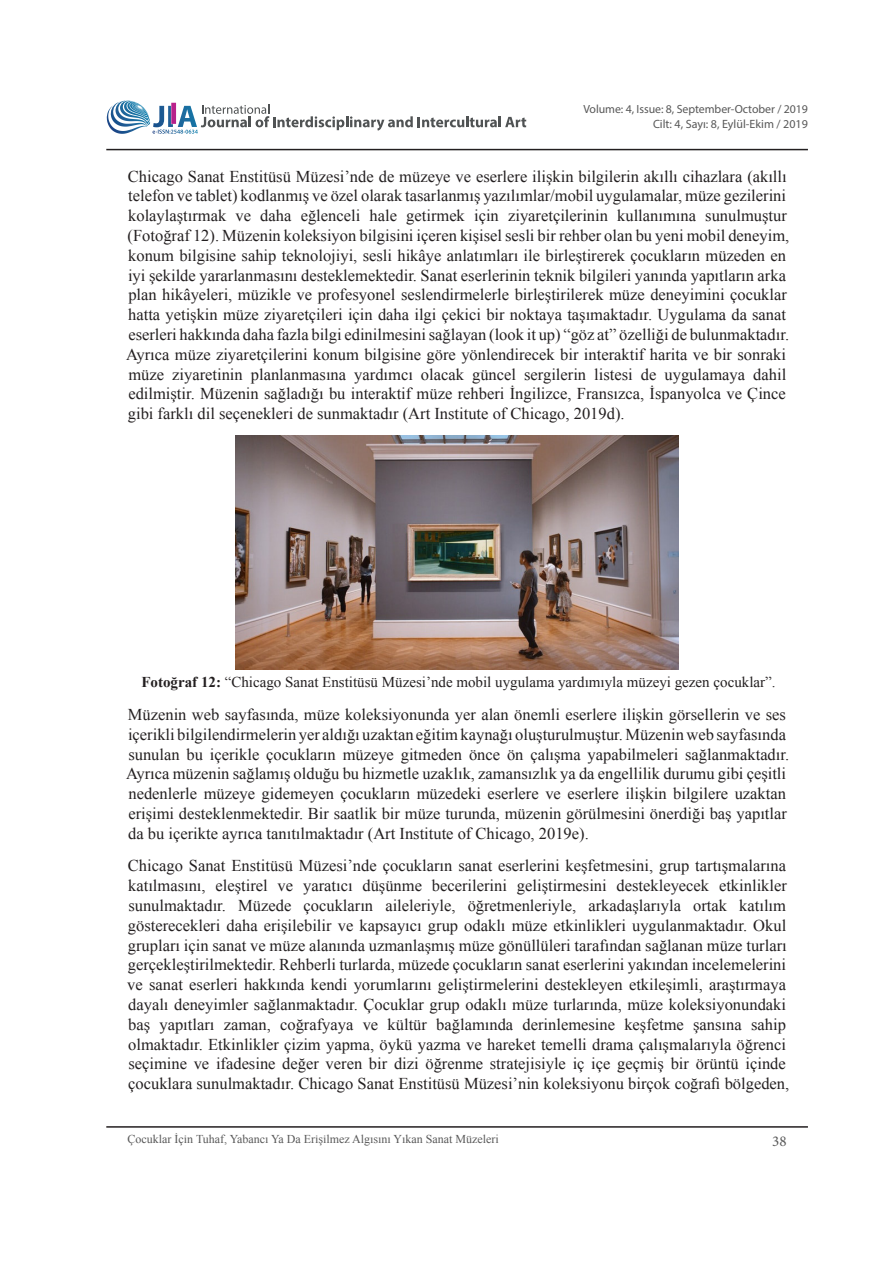
<style>
.page{position:relative;width:893px;height:1263px;background:#fff}
.page>*{position:absolute;margin:0;border:0;box-sizing:border-box;transform-origin:0 0}
.t1{font:16.5px/19.8px "Times New Roman";color:#231f20}
.t2{font:15px "Times New Roman";color:#231f20}
.t3{font:15px "Minion Pro";color:#585858}
.t4{font:12px "Times New Roman";color:#585858}
.t5{font:12px "Myriad Pro";color:#585858}
.t6{font:11.85px "Myriad Pro";letter-spacing:-.005em;color:#585858}
.s1{font-weight:700}
</style>
<div class="page">
<hr style="left:106px;top:1126px;width:702px;height:2px;background:#231f20">
<hr style="left:106px;top:149px;width:702px;height:1px;background:#231f20">
<svg style="left:106px;top:100px;width:420px;height:34px"></svg>
<img style="left:235px;top:435px;width:444px;height:234px">
<p class="t6" style="left:583px;top:102px;width:226px">Volume: 4, Issue: 8, September-October / 2019</p>
<p class="t5" style="left:653px;top:116px;width:156px">Cilt: 4, Sayı: 8, Eylül-Ekim / 2019</p>
<p class="t1" style="left:126px;top:166px;width:665px">Chicago Sanat Enstitüsü Müzesi’nde de müzeye ve eserlere ilişkin bilgilerin akıllı cihazlara (akıllı telefon ve tablet) kodlanmış ve özel olarak tasarlanmış yazılımlar/mobil uygulamalar, müze gezilerini kolaylaştırmak ve daha eğlenceli hale getirmek için ziyaretçilerinin kullanımına sunulmuştur (Fotoğraf 12). Müzenin koleksiyon bilgisini içeren kişisel sesli bir rehber olan bu yeni mobil deneyim, konum bilgisine sahip teknolojiyi, sesli hikâye anlatımları ile birleştirerek çocukların müzeden en iyi şekilde yararlanmasını desteklemektedir. Sanat eserlerinin teknik bilgileri yanında yapıtların arka plan hikâyeleri, müzikle ve profesyonel seslendirmelerle birleştirilerek müze deneyimini çocuklar hatta yetişkin müze ziyaretçileri için daha ilgi çekici bir noktaya taşımaktadır. Uygulama da sanat eserleri hakkında daha fazla bilgi edinilmesini sağlayan (look it up) “göz at” özelliği de bulunmaktadır.<br>Ayrıca müze ziyaretçilerini konum bilgisine göre yönlendirecek bir interaktif harita ve bir sonraki müze ziyaretinin planlanmasına yardımcı olacak güncel sergilerin listesi de uygulamaya dahil edilmiştir. Müzenin sağladığı bu interaktif müze rehberi İngilizce, Fransızca, İspanyolca ve Çince gibi farklı dil seçenekleri de sunmaktadır (Art Institute of Chicago, 2019d).</p>
<p class="t2" style="left:141px;top:672px;width:636px"><span class="s1">Fotoğraf 12:</span> “Chicago Sanat Enstitüsü Müzesi’nde mobil uygulama yardımıyla müzeyi gezen çocuklar”.</p>
<p class="t1" style="left:126px;top:704px;width:664px">Müzenin web sayfasında, müze koleksiyonunda yer alan önemli eserlere ilişkin görsellerin ve ses içerikli bilgilendirmelerin yer aldığı uzaktan eğitim kaynağı oluşturulmuştur. Müzenin web sayfasında sunulan bu içerikle çocukların müzeye gitmeden önce ön çalışma yapabilmeleri sağlanmaktadır.<br>Ayrıca müzenin sağlamış olduğu bu hizmetle uzaklık, zamansızlık ya da engellilik durumu gibi çeşitli nedenlerle müzeye gidemeyen çocukların müzedeki eserlere ve eserlere ilişkin bilgilere uzaktan erişimi desteklenmektedir. Bir saatlik bir müze turunda, müzenin görülmesini önerdiği baş yapıtlar da bu içerikte ayrıca tanıtılmaktadır (Art Institute of Chicago, 2019e).</p>
<p class="t1" style="left:127px;top:856px;width:663px">Chicago Sanat Enstitüsü Müzesi’nde çocukların sanat eserlerini keşfetmesini, grup tartışmalarına katılmasını, eleştirel ve yaratıcı düşünme becerilerini geliştirmesini destekleyecek etkinlikler sunulmaktadır. Müzede çocukların aileleriyle, öğretmenleriyle, arkadaşlarıyla ortak katılım gösterecekleri daha erişilebilir ve kapsayıcı grup odaklı müze etkinlikleri uygulanmaktadır. Okul grupları için sanat ve müze alanında uzmanlaşmış müze gönüllüleri tarafından sağlanan müze turları gerçekleştirilmektedir. Rehberli turlarda, müzede çocukların sanat eserlerini yakından incelemelerini ve sanat eserleri hakkında kendi yorumlarını geliştirmelerini destekleyen etkileşimli, araştırmaya dayalı deneyimler sağlanmaktadır. Çocuklar grup odaklı müze turlarında, müze koleksiyonundaki baş yapıtları zaman, coğrafyaya ve kültür bağlamında derinlemesine keşfetme şansına sahip olmaktadır. Etkinlikler çizim yapma, öykü yazma ve hareket temelli drama çalışmalarıyla öğrenci seçimine ve ifadesine değer veren bir dizi öğrenme stratejisiyle iç içe geçmiş bir örüntü içinde çocuklara sunulmaktadır. Chicago Sanat Enstitüsü Müzesi’nin koleksiyonu birçok coğrafi bölgeden,</p>
<p class="t4" style="left:128px;top:1131px;width:373px">Çocuklar İçi̇n Tuhaf, Yabancı Ya Da Eri̇şi̇lmez Algısını Yıkan Sanat Müzeleri</p>
<p class="t3" style="left:772px;top:1131px;width:16px">38</p>
</div>
